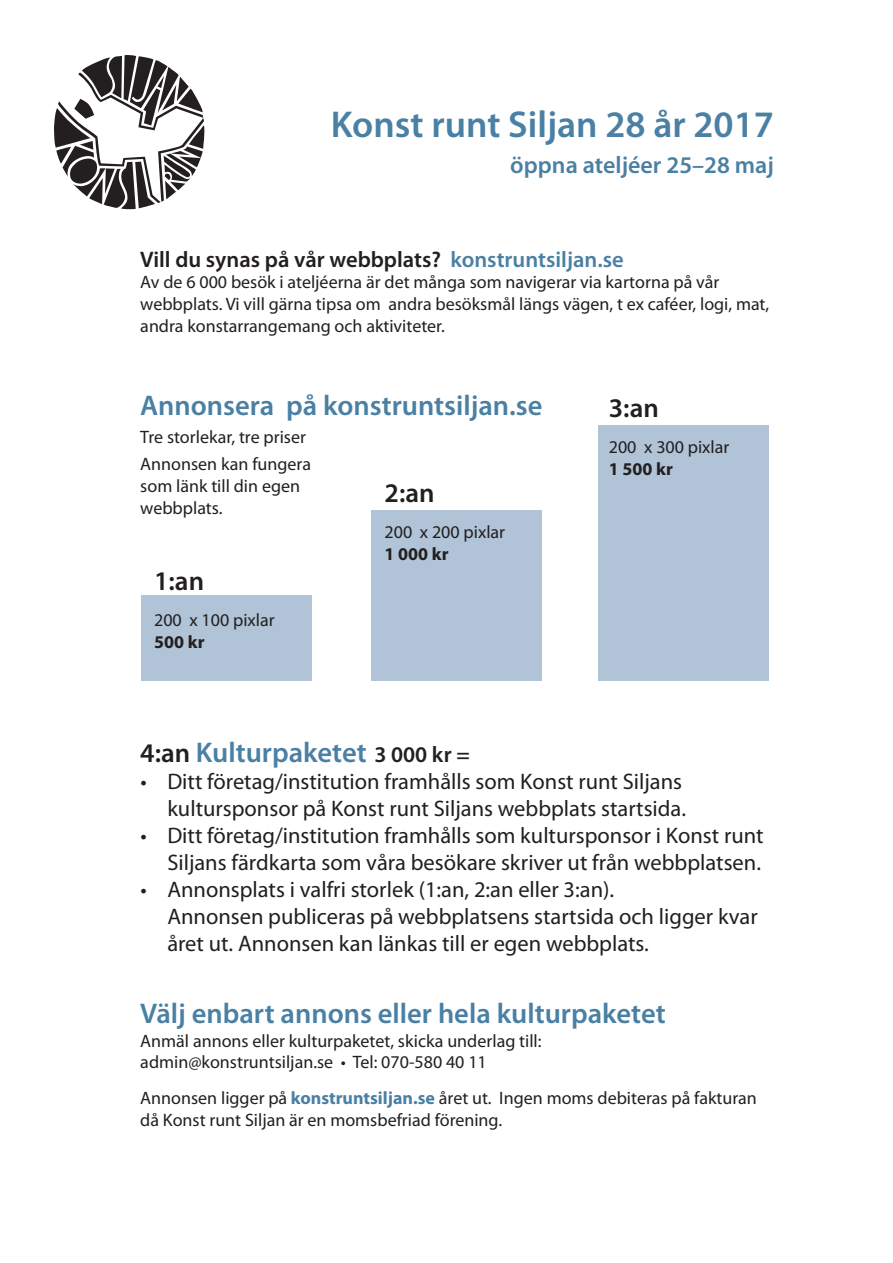
<style>
.page{position:relative;width:893px;height:1263px;background:#fff}
.page>*{position:absolute;margin:0;border:0;box-sizing:border-box;transform-origin:0 0}
.t1{font:600 37.5px "Myriad Pro";color:#4a80a4}
.t2{font:600 28.5px "Myriad Pro";color:#4a80a4}
.t3{font:600 27px "Myriad Pro";color:#231f20}
.t4{font:600 24px "Myriad Pro";color:#4a80a4}
.t5{font:22.5px/27px "Myriad Pro";color:#231f20;text-align:right}
.t6{font:600 22.5px "Myriad Pro";color:#231f20}
.t7{font:18px/21.6px "Myriad Pro";color:#231f20}
.t8{font:700 18px "Myriad Pro";color:#231f20}
.s1{color:#4a80a4}
.s2{font-size:27px;color:#231f20}
.s3{font-size:22.5px;color:#231f20}
.s4{font-weight:700;color:#4a80a4}
</style>
<div class="page">
<svg style="left:54px;top:55px;width:150px;height:154px"></svg>
<div style="left:371px;top:511px;width:170px;height:170px;background:#b0c3d7"></div>
<div style="left:141px;top:596px;width:170px;height:85px;background:#b0c3d7"></div>
<div style="left:598px;top:425px;width:171px;height:255px;background:#b0c3d7"></div>
<h1 class="t1" style="left:331px;top:101px;width:445px">Konst runt Siljan 28 år 2017</h1>
<h3 class="t4" style="left:510px;top:150px;width:265px">öppna ateljéer 25–28 maj</h3>
<p class="t6" style="left:140px;top:245px;width:485px">Vill du synas på vår webbplats? <span class="s1">konstruntsiljan.se</span></p>
<p class="t7" style="left:140px;top:271px;width:630px">Av de 6 000 besök i ateljéerna är det många som navigerar via kartorna på vår webbplats. Vi vill gärna tipsa om andra besöksmål längs vägen, t ex caféer, logi, mat, andra konstarrangemang och aktiviteter.</p>
<h2 class="t2" style="left:140px;top:387px;width:404px">Annonsera på konstruntsiljan.se</h2>
<p class="t7" style="left:140px;top:423px;width:172px;line-height:27px">Tre storlekar, tre priser<br>Annonsen kan fungera</p>
<p class="t7" style="left:140px;top:475px;width:161px">som länk till din egen webbplats.</p>
<h3 class="t3" style="left:384px;top:476px;width:52px">2:an</h3>
<p class="t7" style="left:384px;top:521px;width:122px">200 x 200 pixlar</p>
<p class="t8" style="left:384px;top:542px;width:66px">1 000 kr</p>
<h3 class="t3" style="left:154px;top:564px;width:52px">1:an</h3>
<p class="t7" style="left:154px;top:609px;width:122px">200 x 100 pixlar</p>
<p class="t8" style="left:154px;top:630px;width:52px">500 kr</p>
<h3 class="t3" style="left:609px;top:391px;width:52px">3:an</h3>
<p class="t7" style="left:609px;top:436px;width:122px">200 x 300 pixlar</p>
<p class="t8" style="left:609px;top:457px;width:66px">1 500 kr</p>
<h2 class="t2" style="left:140px;top:734px;width:331px"><span class="s2">4:an</span> Kulturpaketet <span class="s3">3 000 kr =</span></h2>
<p class="t5" style="left:140px;top:767px;width:547px">• Ditt företag/institution framhålls som Konst runt Siljans kultursponsor på Konst runt Siljans webbplats startsida.</p>
<p class="t5" style="left:140px;top:821px;width:625px">• Ditt företag/institution framhålls som kultursponsor i Konst runt<br>Siljans färdkarta som våra besökare skriver ut från webbplatsen.</p>
<p class="t5" style="left:167px;top:875px;width:592px;text-align:left;text-indent:-27px">• Annonsplats i valfri storlek (1:an, 2:an eller 3:an).<br>Annonsen publiceras på webbplatsens startsida och ligger kvar året ut. Annonsen kan länkas till er egen webbplats.</p>
<h2 class="t2" style="left:140px;top:995px;width:527px">Välj enbart annons eller hela kulturpaketet</h2>
<p class="t7" style="left:140px;top:1029px;width:403px">Anmäl annons eller kulturpaketet, skicka underlag till: admin@konstruntsiljan.se • Tel: 070-580 40 11</p>
<p class="t7" style="left:140px;top:1087px;width:618px">Annonsen ligger på <span class="s4">konstruntsiljan.se</span> året ut. Ingen moms debiteras på fakturan då Konst runt Siljan är en momsbefriad förening.</p>
</div>
